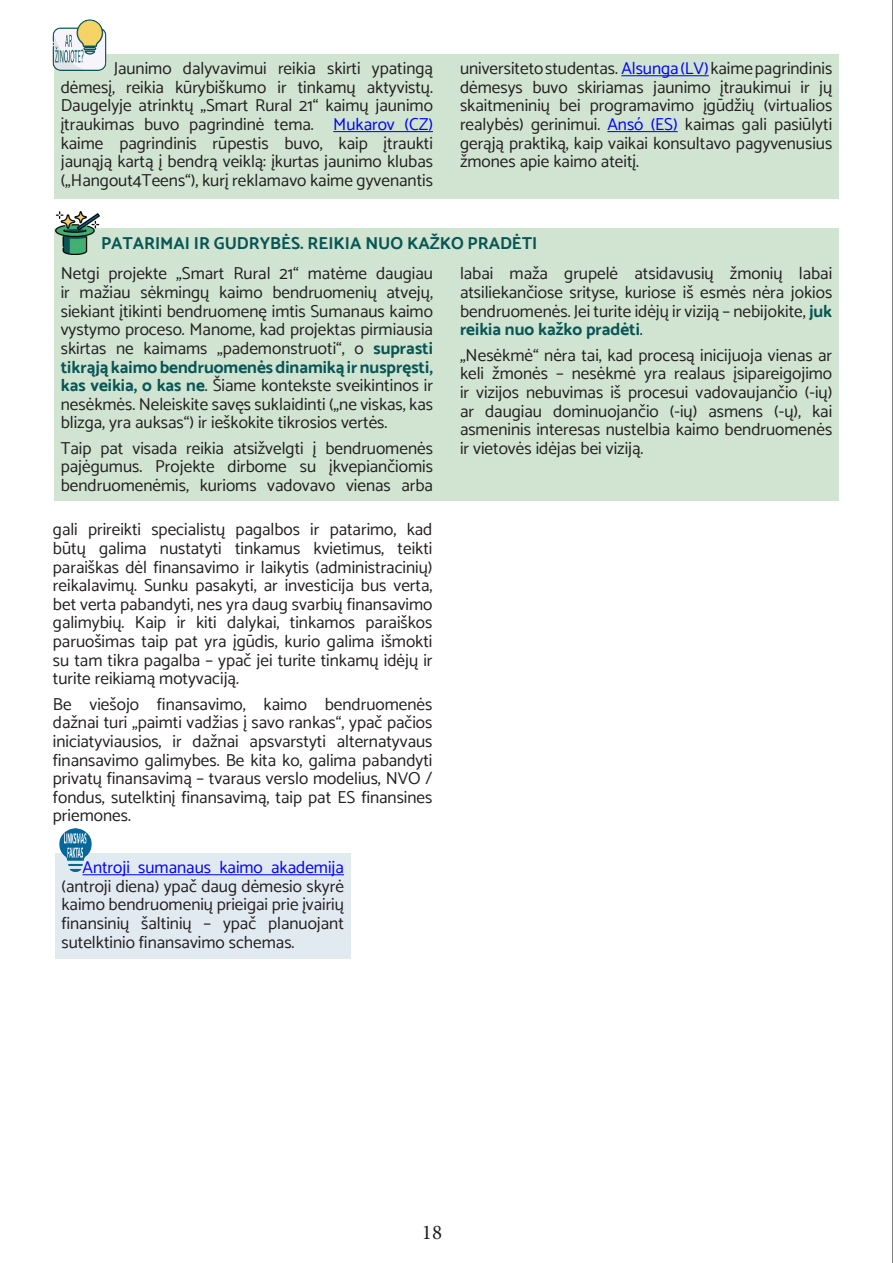
<style>
.page{position:relative;width:893px;height:1263px;background:#fff}
.page>*{position:absolute;margin:0;border:0;box-sizing:border-box;transform-origin:0 0}
.t1{font:21px "Minion Pro";color:#231f20}
.Catamaran_Guidebook{font:17.25px/18.6px "Catamaran";color:#231f20;text-align:justify}
.t2{font:700 17.25px "Catamaran";color:#075555}
.s1{color:#00f}
.s2{font-weight:700;color:#075555}
</style>
<div class="page">
<hr style="left:892px;top:0;width:1px;height:1263px;background:#231f20">
<div style="left:54px;top:54px;width:785px;height:144px;background:#d0e4d1"></div>
<hr style="left:333px;top:131px;width:100px;height:1px;background:#00f">
<hr style="left:621px;top:75px;width:88px;height:1px;background:#00f">
<hr style="left:607px;top:131px;width:71px;height:1px;background:#00f">
<img style="left:53px;top:19px;width:54px;height:52px">
<div style="left:54px;top:229px;width:785px;height:272px;background:#d0e4d1"></div>
<img style="left:56px;top:212px;width:44px;height:43px">
<div style="left:55px;top:853px;width:296px;height:106px;background:#e1e9f1"></div>
<hr style="left:82px;top:874px;width:262px;height:1px;background:#00f">
<img style="left:59px;top:828px;width:33px;height:45px">
<p class="Catamaran_Guidebook" style="left:61px;top:59px;width:374px;text-indent:53px">Jaunimo dalyvavimui reikia skirti ypatingą dėmesį, reikia kūrybiškumo ir tinkamų aktyvistų.<br>Daugelyje atrinktų „Smart Rural 21“ kaimų jaunimo įtraukimas buvo pagrindinė tema. <span class="s1">Mukarov (CZ) </span>kaime pagrindinis rūpestis buvo, kaip įtraukti jaunąją kartą į bendrą veiklą: įkurtas jaunimo klubas („Hangout4Teens“), kurį reklamavo kaime gyvenantis</p>
<p class="Catamaran_Guidebook" style="left:460px;top:59px;width:374px">universiteto studentas. <span class="s1">Alsunga (LV)</span> kaime pagrindinis dėmesys buvo skiriamas jaunimo įtraukimui ir jų skaitmeninių bei programavimo įgūdžių (virtualios realybės) gerinimui. <span class="s1">Ansó (ES)</span> kaimas gali pasiūlyti gerąją praktiką, kaip vaikai konsultavo pagyvenusius žmones apie kaimo ateitį.</p>
<p class="t2" style="left:101px;top:233px;width:438px">PATARIMAI IR GUDRYBĖS. REIKIA NUO KAŽKO PRADĖTI</p>
<p class="Catamaran_Guidebook" style="left:61px;top:264px;width:374px">Netgi projekte „Smart Rural 21“ matėme daugiau ir mažiau sėkmingų kaimo bendruomenių atvejų, siekiant įtikinti bendruomenę imtis Sumanaus kaimo vystymo proceso. Manome, kad projektas pirmiausia skirtas ne kaimams „pademonstruoti“, o <span class="s2">suprasti tikrąją kaimo bendruomenės dinamiką ir nuspręsti, kas veikia, o kas ne</span>. Šiame kontekste sveikintinos ir nesėkmės. Neleiskite savęs suklaidinti („ne viskas, kas blizga, yra auksas“) ir ieškokite tikrosios vertės.</p>
<p class="Catamaran_Guidebook" style="left:61px;top:438px;width:374px">Taip pat visada reikia atsižvelgti į bendruomenės pajėgumus. Projekte dirbome su įkvepiančiomis bendruomenėmis, kurioms vadovavo vienas arba</p>
<p class="Catamaran_Guidebook" style="left:460px;top:264px;width:374px">labai maža grupelė atsidavusių žmonių labai atsiliekančiose srityse, kuriose iš esmės nėra jokios bendruomenės. Jei turite idėjų ir viziją – nebijokite, <span class="s2">juk reikia nuo kažko pradėti</span>.</p>
<p class="Catamaran_Guidebook" style="left:460px;top:345px;width:374px">„Nesėkmė“ nėra tai, kad procesą inicijuoja vienas ar keli žmonės – nesėkmė yra realaus įsipareigojimo ir vizijos nebuvimas iš procesui vadovaujančio (-ių) ar daugiau dominuojančio (-ių) asmens (-ų), kai asmeninis interesas nustelbia kaimo bendruomenės ir vietovės idėjas bei viziją.</p>
<p class="Catamaran_Guidebook" style="left:53px;top:520px;width:381px">gali prireikti specialistų pagalbos ir patarimo, kad būtų galima nustatyti tinkamus kvietimus, teikti paraiškas dėl finansavimo ir laikytis (administracinių) reikalavimų. Sunku pasakyti, ar investicija bus verta, bet verta pabandyti, nes yra daug svarbių finansavimo galimybių. Kaip ir kiti dalykai, tinkamos paraiškos paruošimas taip pat yra įgūdis, kurio galima išmokti su tam tikra pagalba – ypač jei turite tinkamų idėjų ir turite reikiamą motyvaciją.</p>
<p class="Catamaran_Guidebook" style="left:53px;top:694px;width:381px">Be viešojo finansavimo, kaimo bendruomenės dažnai turi „paimti vadžias į savo rankas“, ypač pačios iniciatyviausios, ir dažnai apsvarstyti alternatyvaus finansavimo galimybes. Be kita ko, galima pabandyti privatų finansavimą – tvaraus verslo modelius, NVO / fondus, sutelktinį finansavimą, taip pat ES finansines priemones.</p>
<p class="Catamaran_Guidebook" style="left:61px;top:858px;width:284px;text-indent:21px"><span class="s1">Antroji sumanaus kaimo akademija </span>(antroji diena) ypač daug dėmesio skyrė kaimo bendruomenių prieigai prie įvairių finansinių šaltinių – ypač planuojant sutelktinio finansavimo schemas.</p>
<p class="t1" style="left:422px;top:1218px;width:22px">18</p>
</div>
